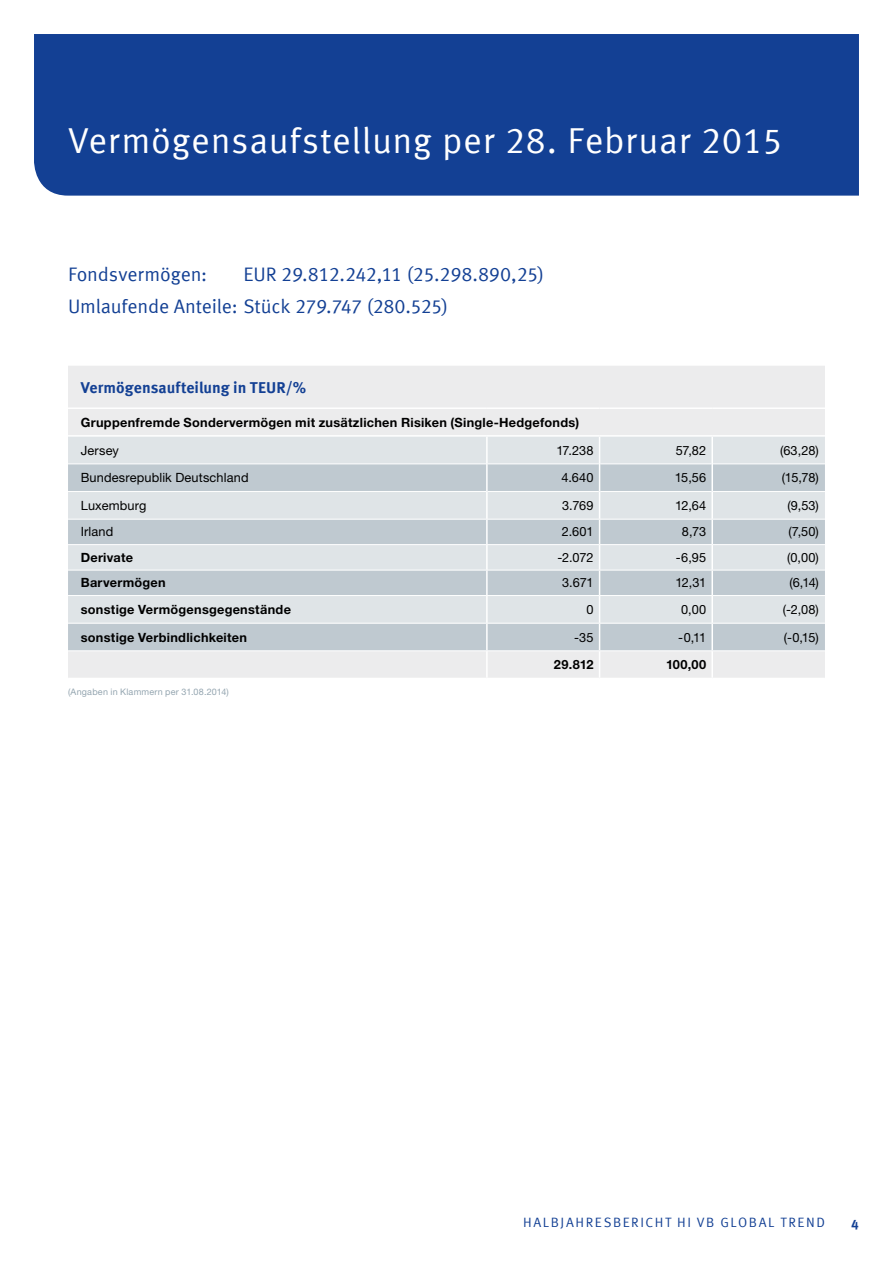
<style>
.page{position:relative;width:893px;height:1263px;background:#fff}
.page>*{position:absolute;margin:0;border:0;box-sizing:border-box;transform-origin:0 0}
.t1{font:36px "Meta Offc Pro Norm";letter-spacing:.015em;color:#fff}
.t2{font:19.5px/32px "Meta Offc Pro Norm";letter-spacing:-.01em;color:#134094}
.t3{font:700 15.75px "Meta Offc Pro";color:#134094}
.t4{font:13.5px "Meta Offc Pro Norm";letter-spacing:.12em;color:#134094}
.t5{font:700 13.5px "Meta Offc Pro";color:#134094}
.t6{font:12.75px "Helvetica Neue LTW1 G";letter-spacing:.01em;color:#000}
.t7{font:700 12.75px "Helvetica Neue LTW1 G";letter-spacing:.02em;color:#000}
.t8{font:9px "Helvetica Neue LTW1 G";letter-spacing:.025em;color:#94a5b0}
</style>
<div class="page">
<div style="left:34px;top:34px;width:825px;height:162px;background:#134094"></div>
<div style="left:68px;top:366px;width:757px;height:312px;background:#ececed"></div>
<div style="left:68px;top:437px;width:757px;height:133px;background:#dfe4e7"></div>
<svg style="left:68px;top:464px;width:757px;height:80px;background:#cad2d8"></svg>
<svg style="left:68px;top:571px;width:757px;height:79px;background:#cad2d8"></svg>
<hr style="left:68px;top:407px;width:419px;height:2px;background:#fff">
<hr style="left:487px;top:407px;width:113px;height:2px;background:#fff">
<hr style="left:600px;top:407px;width:112px;height:2px;background:#fff">
<hr style="left:712px;top:407px;width:113px;height:2px;background:#fff">
<hr style="left:488px;top:491px;width:111px;height:1px;background:#fff">
<hr style="left:600px;top:491px;width:111px;height:1px;background:#fff">
<hr style="left:713px;top:491px;width:112px;height:1px;background:#fff">
<hr style="left:68px;top:463px;width:418px;height:1px;background:#fff">
<hr style="left:488px;top:463px;width:111px;height:1px;background:#fff">
<hr style="left:600px;top:463px;width:111px;height:1px;background:#fff">
<hr style="left:713px;top:463px;width:112px;height:1px;background:#fff">
<hr style="left:68px;top:491px;width:418px;height:1px;background:#fff">
<hr style="left:68px;top:435px;width:419px;height:2px;background:#fff">
<hr style="left:487px;top:435px;width:113px;height:2px;background:#fff">
<hr style="left:712px;top:435px;width:113px;height:2px;background:#fff">
<hr style="left:486px;top:437px;width:2px;height:27px;background:#fff">
<hr style="left:486px;top:464px;width:2px;height:27px;background:#fff">
<hr style="left:486px;top:491px;width:2px;height:28px;background:#fff">
<hr style="left:486px;top:519px;width:2px;height:25px;background:#fff">
<hr style="left:486px;top:545px;width:2px;height:25px;background:#fff">
<hr style="left:486px;top:570px;width:2px;height:25px;background:#fff">
<hr style="left:486px;top:596px;width:2px;height:27px;background:#fff">
<hr style="left:486px;top:623px;width:2px;height:27px;background:#fff">
<hr style="left:486px;top:651px;width:2px;height:27px;background:#fff">
<svg style="left:599px;top:437px;width:1px;height:241px"></svg>
<hr style="left:600px;top:435px;width:112px;height:2px;background:#fff">
<hr style="left:711px;top:437px;width:2px;height:27px;background:#fff">
<hr style="left:711px;top:464px;width:2px;height:27px;background:#fff">
<hr style="left:711px;top:491px;width:2px;height:28px;background:#fff">
<hr style="left:711px;top:519px;width:2px;height:25px;background:#fff">
<hr style="left:711px;top:545px;width:2px;height:25px;background:#fff">
<hr style="left:711px;top:570px;width:2px;height:25px;background:#fff">
<hr style="left:711px;top:596px;width:2px;height:27px;background:#fff">
<hr style="left:711px;top:623px;width:2px;height:27px;background:#fff">
<hr style="left:711px;top:651px;width:2px;height:27px;background:#fff">
<hr style="left:68px;top:519px;width:419px;height:1px;background:#fff">
<hr style="left:487px;top:519px;width:113px;height:1px;background:#fff">
<hr style="left:600px;top:519px;width:112px;height:1px;background:#fff">
<hr style="left:712px;top:519px;width:113px;height:1px;background:#fff">
<hr style="left:68px;top:544px;width:419px;height:1px;background:#fff">
<hr style="left:487px;top:544px;width:113px;height:1px;background:#fff">
<hr style="left:600px;top:544px;width:112px;height:1px;background:#fff">
<hr style="left:712px;top:544px;width:113px;height:1px;background:#fff">
<hr style="left:68px;top:570px;width:419px;height:1px;background:#fff">
<hr style="left:487px;top:570px;width:113px;height:1px;background:#fff">
<hr style="left:600px;top:570px;width:112px;height:1px;background:#fff">
<hr style="left:712px;top:570px;width:113px;height:1px;background:#fff">
<hr style="left:68px;top:595px;width:419px;height:1px;background:#fff">
<hr style="left:487px;top:595px;width:113px;height:1px;background:#fff">
<hr style="left:600px;top:595px;width:112px;height:1px;background:#fff">
<hr style="left:712px;top:595px;width:113px;height:1px;background:#fff">
<hr style="left:68px;top:623px;width:419px;height:1px;background:#fff">
<hr style="left:487px;top:623px;width:113px;height:1px;background:#fff">
<hr style="left:600px;top:623px;width:112px;height:1px;background:#fff">
<hr style="left:712px;top:623px;width:113px;height:1px;background:#fff">
<hr style="left:68px;top:650px;width:419px;height:1px;background:#fff">
<hr style="left:487px;top:650px;width:113px;height:1px;background:#fff">
<hr style="left:600px;top:650px;width:112px;height:1px;background:#fff">
<hr style="left:712px;top:650px;width:113px;height:1px;background:#fff">
<h1 class="t1" style="left:68px;top:113px;width:716px">Vermögensaufstellung per 28. Februar 2015</h1>
<h2 class="t2" style="left:68px;top:257px;width:477px;text-indent:176px">EUR 29.812.242,11 (25.298.890,25)<br>Umlaufende Anteile: Stück 279.747 (280.525)</h2>
<h2 class="t2" style="left:68px;top:257px;width:141px">Fondsvermögen:</h2>
<p class="t3" style="left:81px;top:375px;width:227px">Vermögensaufteilung in TEUR/%</p>
<p class="t7" style="left:81px;top:414px;width:500px">Gruppenfremde Sondervermögen mit zusätzlichen Risiken (Single-Hedgefonds)</p>
<p class="t6" style="left:81px;top:442px;width:40px">Jersey</p>
<p class="t6" style="left:556px;top:442px;width:39px">17.238</p>
<p class="t6" style="left:676px;top:442px;width:32px">57,82</p>
<p class="t6" style="left:780px;top:442px;width:40px">(63,28)</p>
<p class="t6" style="left:81px;top:470px;width:169px">Bundesrepublik Deutschland</p>
<p class="t6" style="left:561px;top:470px;width:34px">4.640</p>
<p class="t6" style="left:675px;top:470px;width:33px">15,56</p>
<p class="t6" style="left:782px;top:470px;width:39px">(15,78)</p>
<p class="t6" style="left:81px;top:497px;width:67px">Luxemburg</p>
<p class="t6" style="left:562px;top:497px;width:33px">3.769</p>
<p class="t6" style="left:675px;top:497px;width:33px">12,64</p>
<p class="t6" style="left:787px;top:497px;width:33px">(9,53)</p>
<p class="t6" style="left:81px;top:524px;width:34px">Irland</p>
<p class="t6" style="left:562px;top:524px;width:33px">2.601</p>
<p class="t6" style="left:682px;top:524px;width:26px">8,73</p>
<p class="t6" style="left:788px;top:524px;width:32px">(7,50)</p>
<p class="t7" style="left:81px;top:549px;width:54px">Derivate</p>
<p class="t6" style="left:557px;top:549px;width:38px">-2.072</p>
<p class="t6" style="left:676px;top:549px;width:32px">-6,95</p>
<p class="t6" style="left:787px;top:549px;width:33px">(0,00)</p>
<p class="t7" style="left:81px;top:575px;width:86px">Barvermögen</p>
<p class="t6" style="left:562px;top:575px;width:33px">3.671</p>
<p class="t6" style="left:675px;top:575px;width:32px">12,31</p>
<p class="t6" style="left:789px;top:575px;width:31px">(6,14)</p>
<p class="t7" style="left:81px;top:601px;width:212px">sonstige Vermögensgegenstände</p>
<p class="t6" style="left:586px;top:601px;width:9px">0</p>
<p class="t6" style="left:681px;top:601px;width:27px">0,00</p>
<p class="t6" style="left:783px;top:601px;width:38px">(-2,08)</p>
<p class="t7" style="left:81px;top:629px;width:168px">sonstige Verbindlichkeiten</p>
<p class="t6" style="left:574px;top:629px;width:21px">-35</p>
<p class="t6" style="left:678px;top:629px;width:29px">-0,11</p>
<p class="t6" style="left:784px;top:629px;width:36px">(-0,15)</p>
<p class="t7" style="left:554px;top:657px;width:41px">29.812</p>
<p class="t7" style="left:666px;top:657px;width:42px">100,00</p>
<p class="t8" style="left:68px;top:686px;width:162px">(Angaben in Klammern per 31.08.2014)</p>
<p class="t4" style="left:523px;top:1211px;width:235px">HALBJAHRESBERICHT HI VB Global</p>
<p class="t4" style="left:780px;top:1211px;width:44px">Trend</p>
<p class="t5" style="left:851px;top:1214px;width:9px">4</p>
</div>
